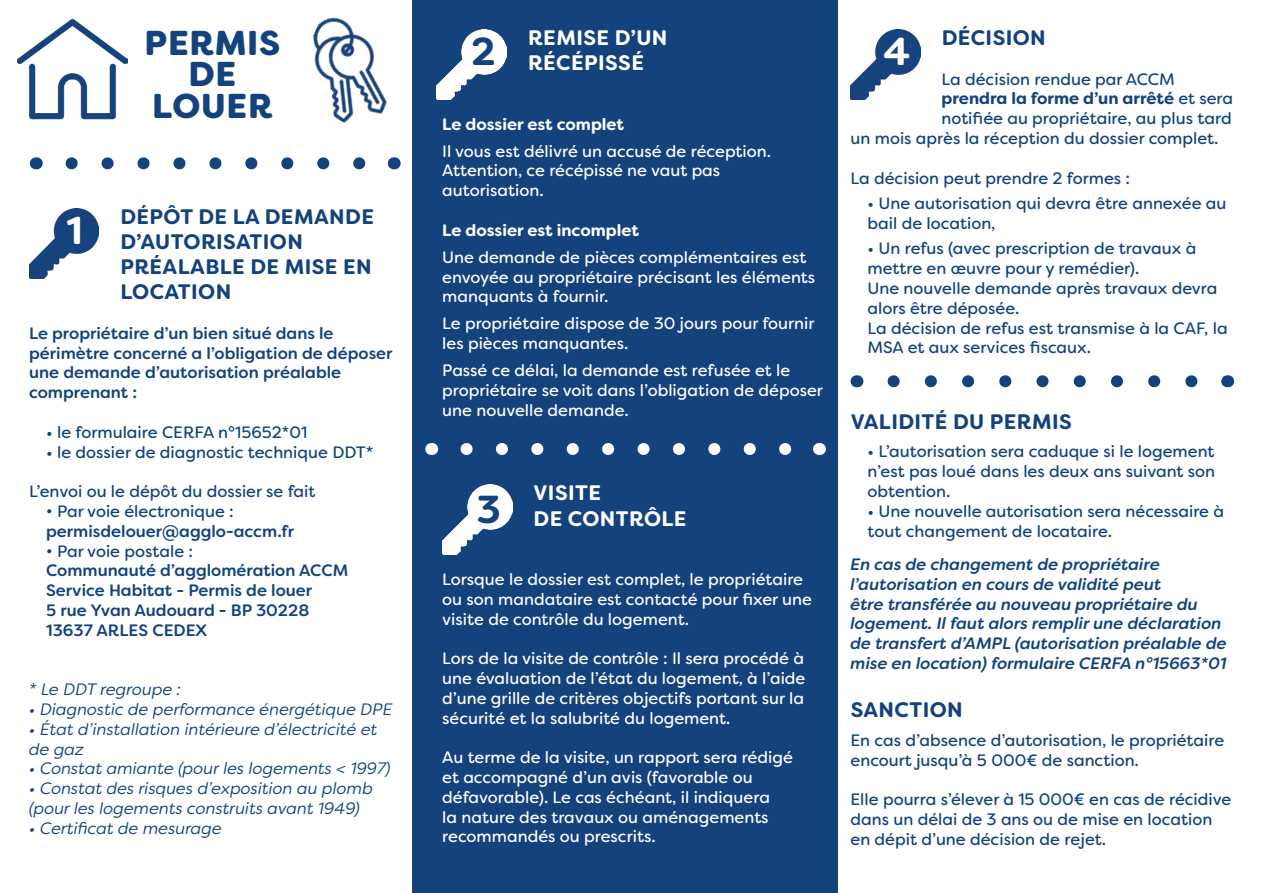
<style>
.page{position:relative;width:1263px;height:893px;background:#fff}
.page>*{position:absolute;margin:0;border:0;box-sizing:border-box;transform-origin:0 0}
.t1{font:700 39px "Filson Soft";color:#13427d}
.t2{font:700 39px "Filson Soft";color:#fff}
.t3{font:900 34.5px/31.5px "Filson Soft";letter-spacing:.02em;color:#13427d;text-align:center}
.t4{font:700 21px/25.2px "Filson Soft";letter-spacing:.02em;color:#13427d}
.t5{font:700 21px/25.2px "Filson Soft";letter-spacing:.02em;color:#fff}
.t6{font:16.5px/19.8px "Filson Soft";color:#13427d}
.t7{font:16.5px/19.8px "Filson Soft";color:#fff}
.t8{font:500 16.5px/19.8px "Filson Soft";color:#13427d}
.t9{font:italic 16.5px/19.8px "Filson Soft";color:#13427d}
.t10{font:italic 500 16.5px/19.8px "Filson Soft";color:#13427d}
.t11{font:700 16.5px "Filson Soft";color:#fff}
.t12{font:700 16.5px "Filson Soft";color:#13427d}
.s1{font-weight:400}
</style>
<div class="page">
<div style="left:412px;top:0;width:426px;height:893px;background:#13427d"></div>
<img style="left:17px;top:19px;width:111px;height:101px">
<img style="left:312px;top:17px;width:75px;height:106px">
<img style="left:437px;top:30px;width:70px;height:69px">
<div style="left:484px;top:40px;width:13px;height:15px;background:#fff"></div>
<img style="left:442px;top:485px;width:70px;height:69px">
<div style="left:489px;top:495px;width:14px;height:14px;background:#fff"></div>
<svg style="left:72px;top:157px;width:294px;height:12px"></svg>
<svg style="left:36px;top:157px;width:1px;height:12px"></svg>
<svg style="left:394px;top:157px;width:1px;height:12px"></svg>
<svg style="left:466px;top:443px;width:326px;height:12px"></svg>
<svg style="left:431px;top:443px;width:1px;height:12px"></svg>
<svg style="left:819px;top:443px;width:1px;height:12px"></svg>
<img style="left:850px;top:30px;width:70px;height:69px">
<div style="left:895px;top:40px;width:15px;height:15px;background:#13427d"></div>
<img style="left:29px;top:208px;width:70px;height:70px">
<div style="left:70px;top:218px;width:19px;height:15px;background:#13427d"></div>
<svg style="left:893px;top:375px;width:305px;height:12px"></svg>
<svg style="left:856px;top:375px;width:1px;height:12px"></svg>
<svg style="left:1227px;top:375px;width:1px;height:12px"></svg>
<h2 class="t3" style="left:145px;top:27px;width:137px">PERMIS<br>DE<br>LOUER</h2>
<p class="t4" style="left:942px;top:25px;width:106px">DÉCISION</p>
<p class="t5" style="left:528px;top:25px;width:141px">REMISE D’UN<br>RÉCÉPISSÉ</p>
<h1 class="t1" style="left:471px;top:26px;width:26px">2</h1>
<h1 class="t2" style="left:883px;top:26px;width:28px">4</h1>
<p class="t6" style="left:941px;top:69px;width:235px">La décision rendue par ACCM</p>
<p class="t12" style="left:941px;top:88px;width:293px">prendra la forme d’un arrêté <span class="s1">et sera</span></p>
<p class="t6" style="left:941px;top:108px;width:292px">notifiée au propriétaire, au plus tard</p>
<p class="t6" style="left:850px;top:128px;width:369px">un mois après la réception du dossier complet.</p>
<p class="t6" style="left:850px;top:168px;width:281px">La décision peut prendre 2 formes :</p>
<p class="t6" style="left:867px;top:193px;width:360px">• Une autorisation qui devra être annexée au bail de location,</p>
<p class="t6" style="left:867px;top:239px;width:362px">• Un refus (avec prescription de travaux à mettre en œuvre pour y remédier).<br>Une nouvelle demande après travaux devra alors être déposée.<br>La décision de refus est transmise à la CAF, la MSA et aux services fiscaux.</p>
<p class="t11" style="left:442px;top:113px;width:183px">Le dossier est complet</p>
<p class="t7" style="left:442px;top:141px;width:330px">Il vous est délivré un accusé de réception.<br>Attention, ce récépissé ne vaut pas autorisation.</p>
<p class="t11" style="left:442px;top:219px;width:198px">Le dossier est incomplet</p>
<p class="t7" style="left:442px;top:247px;width:374px">Une demande de pièces complémentaires est envoyée au propriétaire précisant les éléments manquants à fournir.</p>
<p class="t7" style="left:442px;top:314px;width:374px">Le propriétaire dispose de 30 jours pour fournir les pièces manquantes.</p>
<p class="t7" style="left:442px;top:360px;width:382px">Passé ce délai, la demande est refusée et le propriétaire se voit dans l’obligation de déposer une nouvelle demande.</p>
<p class="t4" style="left:120px;top:204px;width:255px">DÉPÔT DE LA DEMANDE<br>D’AUTORISATION<br>PRÉALABLE DE MISE EN<br>LOCATION</p>
<p class="t8" style="left:29px;top:323px;width:365px">Le propriétaire d’un bien situé dans le périmètre concerné a l’obligation de déposer une demande d’autorisation préalable comprenant :</p>
<p class="t6" style="left:46px;top:422px;width:263px">• le formulaire CERFA n°15652*01</p>
<p class="t6" style="left:46px;top:442px;width:329px">• le dossier de diagnostic technique DDT*</p>
<p class="t6" style="left:29px;top:481px;width:288px">L’envoi ou le dépôt du dossier se fait</p>
<p class="t6" style="left:46px;top:501px;width:189px">• Par voie électronique :</p>
<p class="t8" style="left:46px;top:521px;width:250px">permisdelouer@agglo-accm.fr</p>
<p class="t6" style="left:46px;top:541px;width:149px">• Par voie postale :</p>
<p class="t8" style="left:46px;top:561px;width:304px">Communauté d’agglomération ACCM<br>Service Habitat - Permis de louer<br>5 rue Yvan Audouard - BP 30228<br>13637 ARLES CEDEX</p>
<h1 class="t2" style="left:66px;top:205px;width:18px">1</h1>
<p class="t4" style="left:851px;top:409px;width:223px">VALIDITÉ DU PERMIS</p>
<p class="t6" style="left:867px;top:442px;width:349px;text-align:justify">• L’autorisation sera caduque si le logement n’est pas loué dans les deux ans suivant son obtention.</p>
<p class="t6" style="left:867px;top:501px;width:358px">• Une nouvelle autorisation sera nécessaire à tout changement de locataire.</p>
<p class="t10" style="left:850px;top:554px;width:378px">En cas de changement de propriétaire l’autorisation en cours de validité peut<br>être transférée au nouveau propriétaire du logement. Il faut alors remplir une déclaration de transfert d’AMPL (autorisation préalable de mise en location) formulaire CERFA n°15663*01</p>
<p class="t4" style="left:851px;top:697px;width:114px">SANCTION</p>
<p class="t6" style="left:850px;top:730px;width:375px">En cas d’absence d’autorisation, le propriétaire encourt jusqu’à 5 000€ de sanction.</p>
<p class="t6" style="left:850px;top:789px;width:382px">Elle pourra s’élever à 15 000€ en cas de récidive dans un délai de 3 ans ou de mise en location en dépit d’une décision de rejet.</p>
<p class="t5" style="left:533px;top:480px;width:155px">VISITE<br>DE CONTRÔLE</p>
<h1 class="t1" style="left:476px;top:484px;width:26px">3</h1>
<p class="t7" style="left:442px;top:569px;width:371px">Lorsque le dossier est complet, le propriétaire ou son mandataire est contacté pour fixer une visite de contrôle du logement.</p>
<p class="t7" style="left:442px;top:648px;width:365px;text-align:justify">Lors de la visite de contrôle : Il sera procédé à une évaluation de l’état du logement, à l’aide d’une grille de critères objectifs portant sur la sécurité et la salubrité du logement.</p>
<p class="t7" style="left:442px;top:747px;width:352px">Au terme de la visite, un rapport sera rédigé et accompagné d’un avis (favorable ou défavorable). Le cas échéant, il indiquera<br>la nature des travaux ou aménagements recommandés ou prescrits.</p>
<p class="t9" style="left:29px;top:679px;width:154px">* Le DDT regroupe :</p>
<p class="t9" style="left:29px;top:699px;width:365px">• Diagnostic de performance énergétique DPE</p>
<p class="t9" style="left:29px;top:719px;width:350px">• État d’installation intérieure d’électricité et de gaz</p>
<p class="t9" style="left:29px;top:759px;width:363px">• Constat amiante (pour les logements &lt; 1997)</p>
<p class="t9" style="left:29px;top:778px;width:345px">• Constat des risques d’exposition au plomb (pour les logements construits avant 1949)</p>
<p class="t9" style="left:29px;top:818px;width:194px">• Certificat de mesurage</p>
</div>
